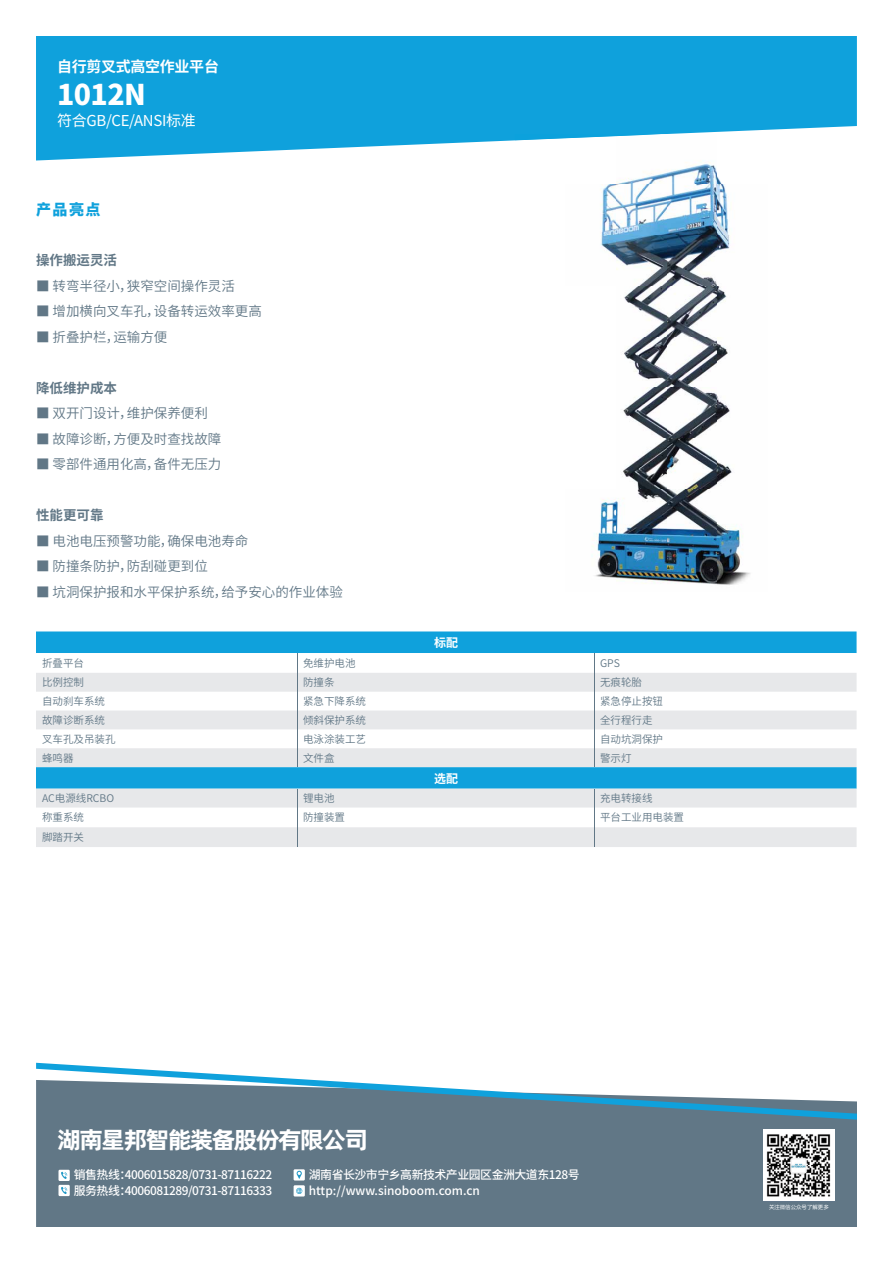
<style>
.page{position:relative;width:893px;height:1263px;background:#fff}
.page>*{position:absolute;margin:0;border:0;box-sizing:border-box;transform-origin:0 0}
.t1{font:900 28.5px "Noto Sans Hans";letter-spacing:-.02em;color:#fff}
.t2{font:23.55px "Alibaba Pu Hui Ti B";letter-spacing:-.09em;color:#fff;scale:1.05 1}
.t3{font:15px "Source Han Sans CN Regular";letter-spacing:-.02em;color:#fff}
.t4{font:700 15px "Noto Sans Hans";letter-spacing:-.02em;color:#fff}
.t5{font:900 15px "Noto Sans Hans";color:#0fa1dc}
.t6{font:600 13.5px "Noto Sans Hans";color:#617786}
.t7{font:700 13.5px "Noto Sans Hans";color:#617786}
.t8{font:700 12px "Noto Sans Hans";color:#fff}
.t9{font:500 11.85px "Source Han Sans CN";letter-spacing:-.04em;color:#fff}
.t10{font:500 11.85px "Source Han Sans CN";color:#fff}
.t11{font:600 10.5px "Noto Sans Hans";color:#617786}
.t12{font:5.4px "FZLTHK GBK1 0";color:#fff}
</style>
<div class="page">
<div style="left:36px;top:1120px;width:821px;height:107px;background:#617786"></div>
<svg style="left:36px;top:1063px;width:821px;height:57px"></svg>
<svg style="left:36px;top:36px;width:821px;height:125px;background:#20a7de"></svg>
<img style="left:763px;top:1129px;width:72px;height:73px">
<div style="left:36px;top:631px;width:820px;height:22px;background:#0fa1dc"></div>
<svg style="left:36px;top:673px;width:820px;height:174px;fill:#e7e8ea"></svg>
<svg style="left:297px;top:653px;width:1px;height:114px"></svg>
<svg style="left:594px;top:653px;width:1px;height:114px"></svg>
<svg style="left:297px;top:789px;width:1px;height:58px"></svg>
<svg style="left:594px;top:789px;width:1px;height:58px"></svg>
<div style="left:294px;top:1169px;width:11px;height:11px;background:#fff"></div>
<svg style="left:297px;top:1171px;width:5px;height:8px"></svg>
<div style="left:58px;top:1185px;width:12px;height:11px;background:#fff"></div>
<svg style="left:61px;top:1187px;width:6px;height:7px"></svg>
<div style="left:58px;top:1170px;width:12px;height:11px;background:#fff"></div>
<svg style="left:61px;top:1172px;width:6px;height:7px"></svg>
<div style="left:294px;top:1185px;width:11px;height:11px;background:#fff"></div>
<svg style="left:296px;top:1188px;width:6px;height:6px"></svg>
<img style="left:515px;top:140px;width:51px;height:21px">
<img style="left:566px;top:140px;width:50px;height:438px">
<img style="left:616px;top:134px;width:203px;height:451px">
<img style="left:515px;top:134px;width:146px;height:6px">
<p class="t4" style="left:57px;top:58px;width:163px">自行剪叉式高空作业平台</p>
<h1 class="t1" style="left:57px;top:78px;width:90px">1012N</h1>
<p class="t3" style="left:57px;top:112px;width:140px">符合GB/CE/ANSI标准</p>
<p class="t5" style="left:36px;top:201px;width:66px">产品亮点</p>
<p class="t7" style="left:36px;top:253px;width:83px">操作搬运灵活</p>
<p class="t6" style="left:36px;top:278px;width:200px">■ 转弯半径小，狭窄空间操作灵活</p>
<p class="t6" style="left:36px;top:304px;width:227px">■ 增加横向叉车孔，设备转运效率更高</p>
<p class="t6" style="left:36px;top:329px;width:133px">■ 折叠护栏，运输方便</p>
<p class="t7" style="left:36px;top:380px;width:83px">降低维护成本</p>
<p class="t6" style="left:36px;top:406px;width:173px">■ 双开门设计，维护保养便利</p>
<p class="t6" style="left:36px;top:431px;width:187px">■ 故障诊断，方便及时查找故障</p>
<p class="t6" style="left:36px;top:457px;width:187px">■ 零部件通用化高，备件无压力</p>
<p class="t7" style="left:36px;top:508px;width:69px">性能更可靠</p>
<p class="t6" style="left:36px;top:533px;width:214px">■ 电池电压预警功能，确保电池寿命</p>
<p class="t6" style="left:36px;top:559px;width:173px">■ 防撞条防护，防刮碰更到位</p>
<p class="t6" style="left:36px;top:584px;width:308px">■ 坑洞保护报和水平保护系统，给予安心的作业体验</p>
<p class="t8" style="left:434px;top:636px;width:25px">标配</p>
<p class="t11" style="left:42px;top:657px;width:43px">折叠平台</p>
<p class="t11" style="left:303px;top:657px;width:54px">免维护电池</p>
<p class="t11" style="left:600px;top:657px;width:21px">GPS</p>
<p class="t11" style="left:42px;top:677px;width:43px">比例控制</p>
<p class="t11" style="left:303px;top:677px;width:33px">防撞条</p>
<p class="t11" style="left:600px;top:677px;width:43px">无痕轮胎</p>
<p class="t11" style="left:42px;top:695px;width:64px">自动刹车系统</p>
<p class="t11" style="left:303px;top:695px;width:64px">紧急下降系统</p>
<p class="t11" style="left:600px;top:695px;width:64px">紧急停止按钮</p>
<p class="t11" style="left:42px;top:714px;width:64px">故障诊断系统</p>
<p class="t11" style="left:303px;top:714px;width:64px">倾斜保护系统</p>
<p class="t11" style="left:600px;top:714px;width:54px">全行程行走</p>
<p class="t11" style="left:42px;top:733px;width:75px">叉车孔及吊装孔</p>
<p class="t11" style="left:303px;top:733px;width:64px">电泳涂装工艺</p>
<p class="t11" style="left:600px;top:733px;width:64px">自动坑洞保护</p>
<p class="t11" style="left:42px;top:752px;width:33px">蜂鸣器</p>
<p class="t11" style="left:303px;top:752px;width:33px">文件盒</p>
<p class="t11" style="left:600px;top:752px;width:33px">警示灯</p>
<p class="t8" style="left:434px;top:771px;width:25px">选配</p>
<p class="t11" style="left:42px;top:792px;width:74px">AC电源线RCBO</p>
<p class="t11" style="left:303px;top:792px;width:33px">锂电池</p>
<p class="t11" style="left:600px;top:792px;width:54px">充电转接线</p>
<p class="t11" style="left:42px;top:811px;width:43px">称重系统</p>
<p class="t11" style="left:303px;top:811px;width:43px">防撞装置</p>
<p class="t11" style="left:600px;top:811px;width:85px">平台工业用电装置</p>
<p class="t11" style="left:42px;top:831px;width:43px">脚踏开关</p>
<h2 class="t2" style="left:57px;top:1121px;width:298px">湖南星邦智能装备股份有限公司</h2>
<p class="t9" style="left:309px;top:1168px;width:272px">湖南省长沙市宁乡高新技术产业园区金洲大道东128号</p>
<p class="t9" style="left:74px;top:1184px;width:200px">服务热线：4006081289/0731-87116333</p>
<p class="t9" style="left:74px;top:1168px;width:200px">销售热线：4006015828/0731-87116222</p>
<p class="t10" style="left:309px;top:1184px;width:173px">http://www.sinoboom.com.cn</p>
<p class="t12" style="left:769px;top:1204px;width:61px">关注微信公众号了解更多</p>
</div>
